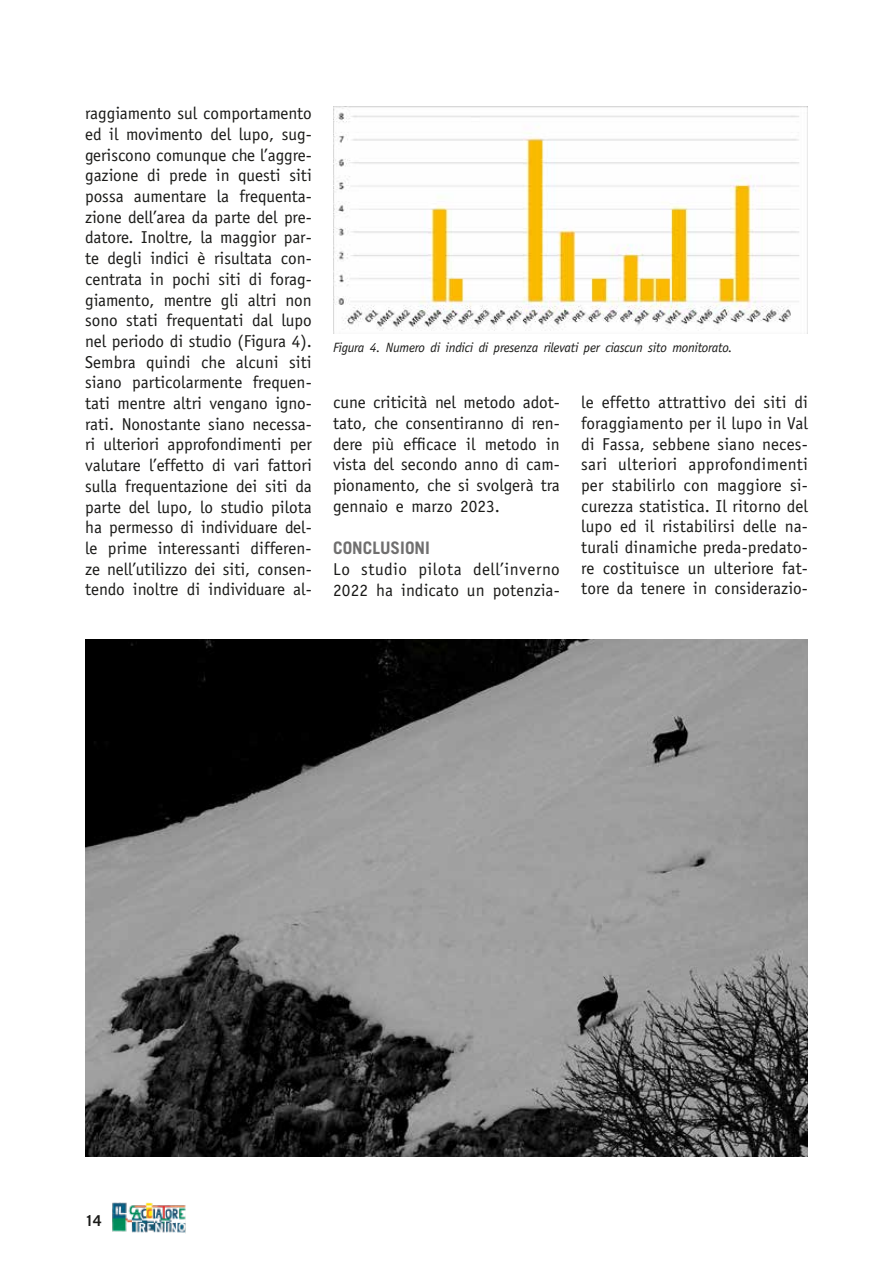
<style>
.page{position:relative;width:893px;height:1263px;background:#fff}
.page>*{position:absolute;margin:0;border:0;box-sizing:border-box;transform-origin:0 0}
.t1{font:17.25px/20.7px "Officina Sans";color:#1a1a18;text-align:justify}
.t2{font:700 17.25px "Trade Gothic";color:#706f6f}
.t3{font:700 15px "Trade Gothic";color:#1a1a18}
.t4{font:italic 13.5px "Officina Sans";letter-spacing:-.02em;color:#1a1a18}
</style>
<div class="page">
<img style="left:112px;top:1202px;width:74px;height:32px">
<img style="left:85px;top:639px;width:723px;height:518px">
<img style="left:333px;top:106px;width:475px;height:228px">
<p class="t1" style="left:85px;top:103px;width:228px">raggiamento sul comportamento ed il movimento del lupo, sug&shy;geriscono comunque che l’aggre&shy;gazione di prede in questi siti possa aumentare la frequenta&shy;zione dell’area da parte del pre&shy;datore. Inoltre, la maggior par&shy;te degli indici è risultata con&shy;centrata in pochi siti di forag&shy;giamento, mentre gli altri non sono stati frequentati dal lupo nel periodo di studio (Figura 4).<br>Sembra quindi che alcuni siti siano particolarmente frequen&shy;tati mentre altri vengano igno&shy;rati. Nonostante siano necessa&shy;ri ulteriori approfondimenti per valutare l’effetto di vari fattori sulla frequentazione dei siti da parte del lupo, lo studio pilota ha permesso di individuare del&shy;le prime interessanti differen&shy;ze nell’utilizzo dei siti, consen&shy;tendo inoltre di individuare al-</p>
<p class="t4" style="left:333px;top:340px;width:401px">Figura 4. Numero di indici di presenza rilevati per ciascun sito monitorato.</p>
<p class="t1" style="left:333px;top:392px;width:228px">cune criticità nel metodo adot&shy;tato, che consentiranno di ren&shy;dere più efficace il metodo in vista del secondo anno di cam&shy;pionamento, che si svolgerà tra gennaio e marzo 2023.</p>
<p class="t2" style="left:333px;top:537px;width:98px">CONCLUSIONI</p>
<p class="t1" style="left:333px;top:559px;width:228px">Lo studio pilota dell’inverno<br>2022 ha indicato un potenzia-</p>
<p class="t1" style="left:581px;top:392px;width:228px">le effetto attrattivo dei siti di foraggiamento per il lupo in Val di Fassa, sebbene siano neces&shy;sari ulteriori approfondimenti per stabilirlo con maggiore si&shy;curezza statistica. Il ritorno del lupo ed il ristabilirsi delle na&shy;turali dinamiche preda-predato&shy;re costituisce un ulteriore fat&shy;tore da tenere in considerazio-</p>
<p class="t3" style="left:85px;top:1212px;width:18px">14</p>
</div>
